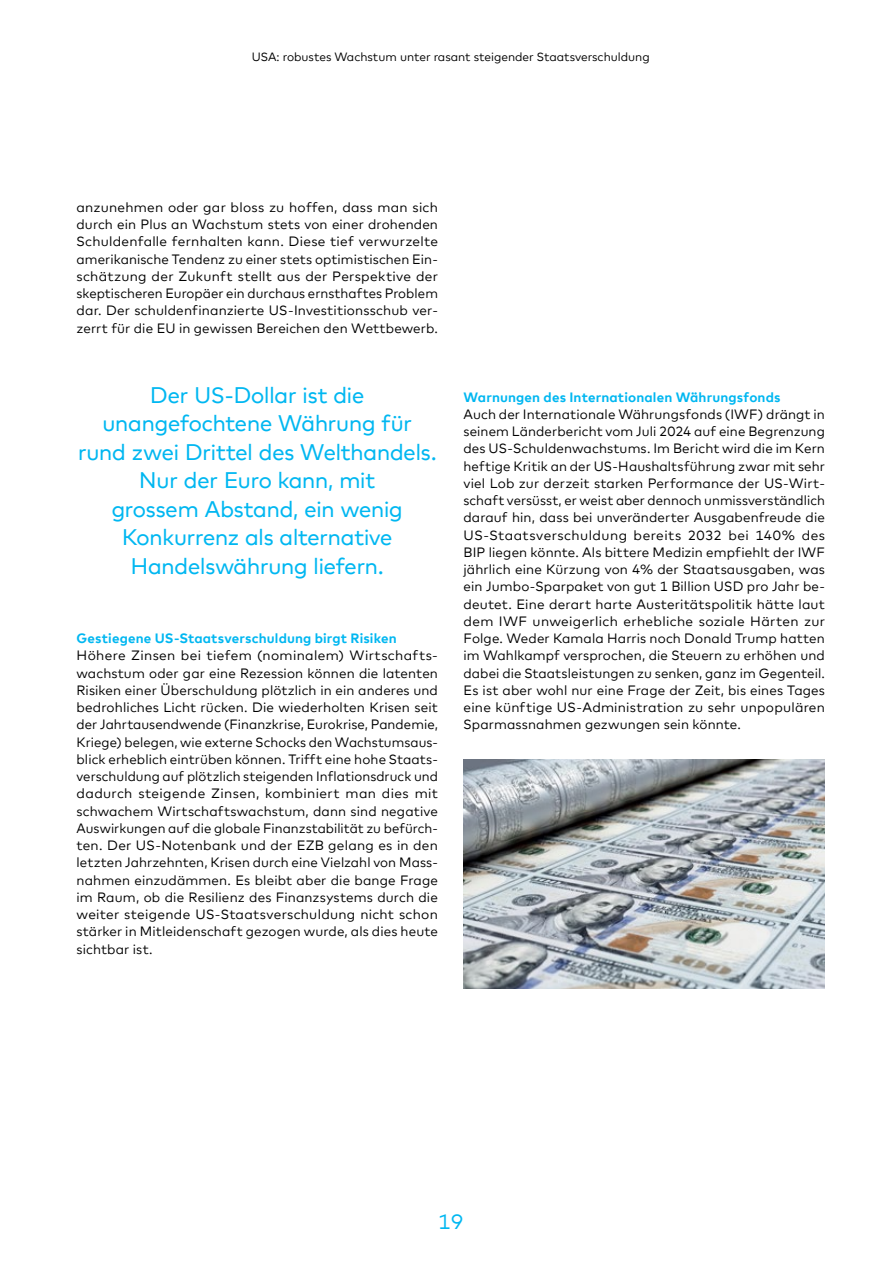
<style>
.page{position:relative;width:893px;height:1263px;background:#fff}
.page>*{position:absolute;margin:0;border:0;box-sizing:border-box;transform-origin:0 0}
.t1{font:22.5px/28.5px "Cler Mark Headline";letter-spacing:-.005em;color:#00b7f1;text-align:center}
.t2{font:21px "Cler Mark Text";color:#00b7f1}
.t3{font:13.5px/17.2px "Cler Mark Text";letter-spacing:.01em;color:#000;text-align:justify}
.t4{font:700 13.5px "Cler Mark Text";letter-spacing:.01em;color:#00b7f1}
.t5{font:12px "Cler Mark Text";color:#000}
</style>
<div class="page">
<img style="left:463px;top:759px;width:362px;height:230px">
<p class="t5" style="left:252px;top:47px;width:399px">USA: robustes Wachstum unter rasant steigender Staatsverschuldung</p>
<p class="t3" style="left:77px;top:197px;width:363px">anzunehmen oder gar bloss zu hoffen, dass man sich durch ein Plus an Wachstum stets von einer drohenden Schuldenfalle fernhalten kann. Diese tief verwurzelte amerikanische Tendenz zu einer stets optimistischen Ein&shy;schätzung der Zukunft stellt aus der Perspektive der skeptischeren Europäer ein durchaus ernsthaftes Problem dar. Der schuldenfinanzierte US-Investitionsschub ver&shy;zerrt für die EU in gewissen Bereichen den Wettbewerb.</p>
<h1 class="t1" style="left:78px;top:379px;width:360px">Der US-Dollar ist die unangefochtene Währung für rund zwei Drittel des Welthandels.<br>Nur der Euro kann, mit<br>grossem Abstand, ein wenig<br>Konkurrenz als alternative<br>Handelswährung liefern.</h1>
<p class="t4" style="left:77px;top:628px;width:322px">Gestiegene US-Staatsverschuldung birgt Risiken</p>
<p class="t3" style="left:77px;top:646px;width:363px">Höhere Zinsen bei tiefem (nominalem) Wirtschafts&shy;wachstum oder gar eine Rezession können die latenten Risiken einer Überschuldung plötzlich in ein anderes und bedrohliches Licht rücken. Die wiederholten Krisen seit der Jahrtausendwende (Finanzkrise, Eurokrise, Pandemie, Kriege) belegen, wie externe Schocks den Wachstumsaus&shy;blick erheblich eintrüben können. Trifft eine hohe Staats&shy;verschuldung auf plötzlich steigenden Inflationsdruck und dadurch steigende Zinsen, kombiniert man dies mit schwachem Wirtschaftswachstum, dann sind negative Auswirkungen auf die globale Finanzstabilität zu befürch&shy;ten. Der US-Notenbank und der EZB gelang es in den letzten Jahrzehnten, Krisen durch eine Vielzahl von Mass&shy;nahmen einzudämmen. Es bleibt aber die bange Frage im Raum, ob die Resilienz des Finanzsystems durch die weiter steigende US-Staatsverschuldung nicht schon stärker in Mitleidenschaft gezogen wurde, als dies heute sichtbar ist.</p>
<p class="t4" style="left:463px;top:386px;width:319px">Warnungen des Internationalen Währungsfonds</p>
<p class="t3" style="left:463px;top:404px;width:363px">Auch der Internationale Währungsfonds (IWF) drängt in seinem Länderbericht vom Juli 2024 auf eine Begrenzung des US-Schuldenwachstums. Im Bericht wird die im Kern heftige Kritik an der US-Haushaltsführung zwar mit sehr viel Lob zur derzeit starken Performance der US-Wirt&shy;schaft versüsst, er weist aber dennoch unmissverständlich darauf hin, dass bei unveränderter Ausgabenfreude die US-Staatsverschuldung bereits 2032 bei 140% des BIP liegen könnte. Als bittere Medizin empfiehlt der IWF jährlich eine Kürzung von 4% der Staatsausgaben, was ein Jumbo-Sparpaket von gut 1 Billion USD pro Jahr be&shy;deutet. Eine derart harte Austeritätspolitik hätte laut dem IWF unweigerlich erhebliche soziale Härten zur Folge. Weder Kamala Harris noch Donald Trump hatten im Wahlkampf versprochen, die Steuern zu erhöhen und dabei die Staatsleistungen zu senken, ganz im Gegenteil.<br>Es ist aber wohl nur eine Frage der Zeit, bis eines Tages eine künftige US-Administration zu sehr unpopulären Sparmassnahmen gezwungen sein könnte.</p>
<h2 class="t2" style="left:438px;top:1206px;width:27px">19</h2>
</div>
